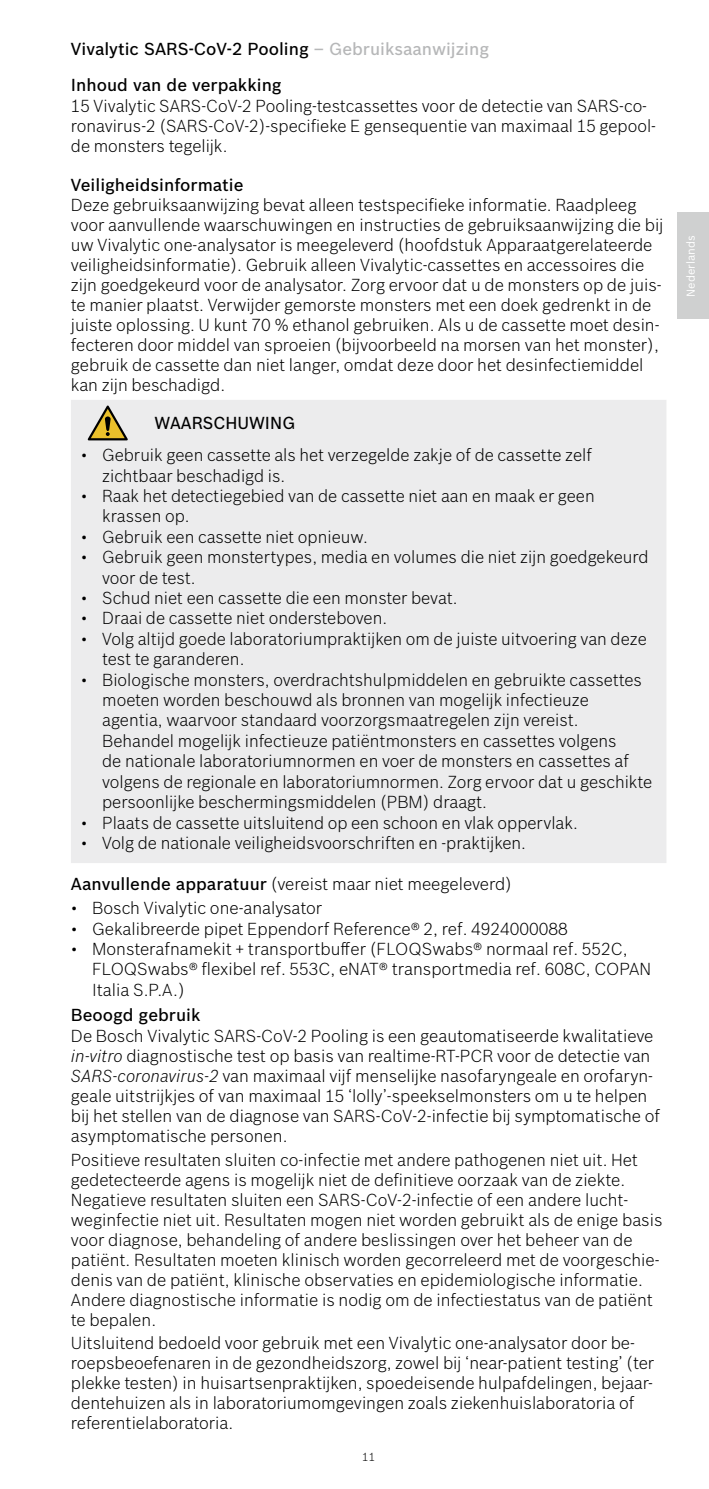
<style>
.page{position:relative;width:709px;height:1489px;background:#fff}
.page>*{position:absolute;margin:0;border:0;box-sizing:border-box;transform-origin:0 0}
.t1{font:300 17px/20px "Bosch Sans";color:#000}
.t2{font:500 17px "Bosch Sans";color:#000}
.t3{font:11.25px "Bosch Sans";color:#fff}
.t4{font:300 11.25px "Bosch Sans";color:#000}
.s1{color:#b6b7b8}
.s2{font-weight:500}
.s3{font-style:italic}
</style>
<div class="page">
<div style="left:677px;top:213px;width:32px;height:106px;background:#cfd0d0"></div>
<div style="left:71px;top:400px;width:595px;height:463px;background:#ececed"></div>
<svg style="left:88px;top:405px;width:40px;height:35px"></svg>
<p class="t2" style="left:71px;top:36px;width:420px">Vivalytic SARS-CoV-2 Pooling <span class="s1">– Gebruiksaanwijzing</span></p>
<p class="t2" style="left:71px;top:72px;width:212px">Inhoud van de verpakking</p>
<p class="t1" style="left:71px;top:94px;width:586px">15 Vivalytic SARS-CoV-2 Pooling-testcassettes voor de detectie van SARS-co&shy;ronavirus-2 (SARS-CoV-2)-specifieke E gensequentie van maximaal 15 gepool&shy;de monsters tegelijk.</p>
<p class="t2" style="left:71px;top:172px;width:174px">Veiligheidsinformatie</p>
<p class="t1" style="left:71px;top:194px;width:594px">Deze gebruiksaanwijzing bevat alleen testspecifieke informatie. Raadpleeg voor aanvullende waarschuwingen en instructies de gebruiksaanwijzing die bij uw Vivalytic one-analysator is meegeleverd (hoofdstuk Apparaatgerelateerde veiligheidsinformatie). Gebruik alleen Vivalytic-cassettes en accessoires die zijn goedgekeurd voor de analysator. Zorg ervoor dat u de monsters op de juis&shy;te manier plaatst. Verwijder gemorste monsters met een doek gedrenkt in de juiste oplossing. U kunt 70 % ethanol gebruiken. Als u de cassette moet desin&shy;fecteren door middel van sproeien (bijvoorbeeld na morsen van het monster), gebruik de cassette dan niet langer, omdat deze door het desinfectiemiddel kan zijn beschadigd.</p>
<p class="t2" style="left:155px;top:410px;width:142px">WAARSCHUWING</p>
<p class="t1" style="left:102px;top:443px;width:491px;text-indent:-21px">• Gebruik geen cassette als het verzegelde zakje of de cassette zelf zichtbaar beschadigd is.</p>
<p class="t1" style="left:102px;top:484px;width:494px;text-indent:-21px">• Raak het detectiegebied van de cassette niet aan en maak er geen krassen op.</p>
<p class="t1" style="left:81px;top:525px;width:288px">• Gebruik een cassette niet opnieuw.</p>
<p class="t1" style="left:102px;top:545px;width:548px;text-indent:-21px">• Gebruik geen monstertypes, media en volumes die niet zijn goedgekeurd voor de test.</p>
<p class="t1" style="left:81px;top:586px;width:378px">• Schud niet een cassette die een monster bevat.</p>
<p class="t1" style="left:81px;top:607px;width:308px">• Draai de cassette niet ondersteboven.</p>
<p class="t1" style="left:102px;top:627px;width:546px;text-indent:-21px">• Volg altijd goede laboratoriumpraktijken om de juiste uitvoering van deze test te garanderen.</p>
<p class="t1" style="left:102px;top:668px;width:551px;text-indent:-21px">• Biologische monsters, overdrachtshulpmiddelen en gebruikte cassettes moeten worden beschouwd als bronnen van mogelijk infectieuze agentia, waarvoor standaard voorzorgsmaatregelen zijn vereist.<br>Behandel mogelijk infectieuze patiëntmonsters en cassettes volgens<br>de nationale laboratoriumnormen en voer de monsters en cassettes af volgens de regionale en laboratoriumnormen. Zorg ervoor dat u geschikte persoonlijke beschermingsmiddelen (PBM) draagt.</p>
<p class="t1" style="left:81px;top:811px;width:498px">• Plaats de cassette uitsluitend op een schoon en vlak oppervlak.</p>
<p class="t1" style="left:81px;top:831px;width:446px">• Volg de nationale veiligheidsvoorschriften en -praktijken.</p>
<p class="t1" style="left:71px;top:873px;width:442px"><span class="s2">Aanvullende apparatuur</span> (vereist maar niet meegeleverd)</p>
<p class="t1" style="left:71px;top:896px;width:253px">• Bosch Vivalytic one-analysator</p>
<p class="t1" style="left:71px;top:917px;width:498px">• Gekalibreerde pipet Eppendorf Reference® 2, ref. 4924000088</p>
<p class="t1" style="left:92px;top:937px;width:560px;text-indent:-21px">• Monsterafnamekit + transportbuffer (FLOQSwabs® normaal ref. 552C,<br>FLOQSwabs® flexibel ref. 553C, eNAT® transportmedia ref. 608C, COPAN<br>Italia S.P.A.)</p>
<p class="t2" style="left:71px;top:1002px;width:131px">Beoogd gebruik</p>
<p class="t1" style="left:71px;top:1024px;width:590px">De Bosch Vivalytic SARS-CoV-2 Pooling is een geautomatiseerde kwalitatieve <span class="s3">in-vitro</span> diagnostische test op basis van realtime-RT-PCR voor de detectie van <span class="s3">SARS-coronavirus-2</span> van maximaal vijf menselijke nasofaryngeale en orofaryn&shy;geale uitstrijkjes of van maximaal 15 ‘lolly’-speekselmonsters om u te helpen bij het stellen van de diagnose van SARS-CoV-2-infectie bij symptomatische of asymptomatische personen.</p>
<p class="t1" style="left:71px;top:1148px;width:593px">Positieve resultaten sluiten co-infectie met andere pathogenen niet uit. Het gedetecteerde agens is mogelijk niet de definitieve oorzaak van de ziekte.<br>Negatieve resultaten sluiten een SARS-CoV-2-infectie of een andere lucht&shy;weginfectie niet uit. Resultaten mogen niet worden gebruikt als de enige basis voor diagnose, behandeling of andere beslissingen over het beheer van de patiënt. Resultaten moeten klinisch worden gecorreleerd met de voorgeschie&shy;denis van de patiënt, klinische observaties en epidemiologische informatie.<br>Andere diagnostische informatie is nodig om de infectiestatus van de patiënt te bepalen.</p>
<p class="t1" style="left:71px;top:1331px;width:585px">Uitsluitend bedoeld voor gebruik met een Vivalytic one-analysator door be&shy;roepsbeoefenaren in de gezondheidszorg, zowel bij ‘near-patient testing’ (ter plekke testen) in huisartsenpraktijken, spoedeisende hulpafdelingen, bejaar&shy;dentehuizen als in laboratoriumomgevingen zoals ziekenhuislaboratoria of referentielaboratoria.</p>
<p class="t4" style="left:362px;top:1449px;width:14px">11</p>
<p class="t3" style="left:682px;top:297px;width:63px;rotate:-90deg">Nederlands</p>
</div>
